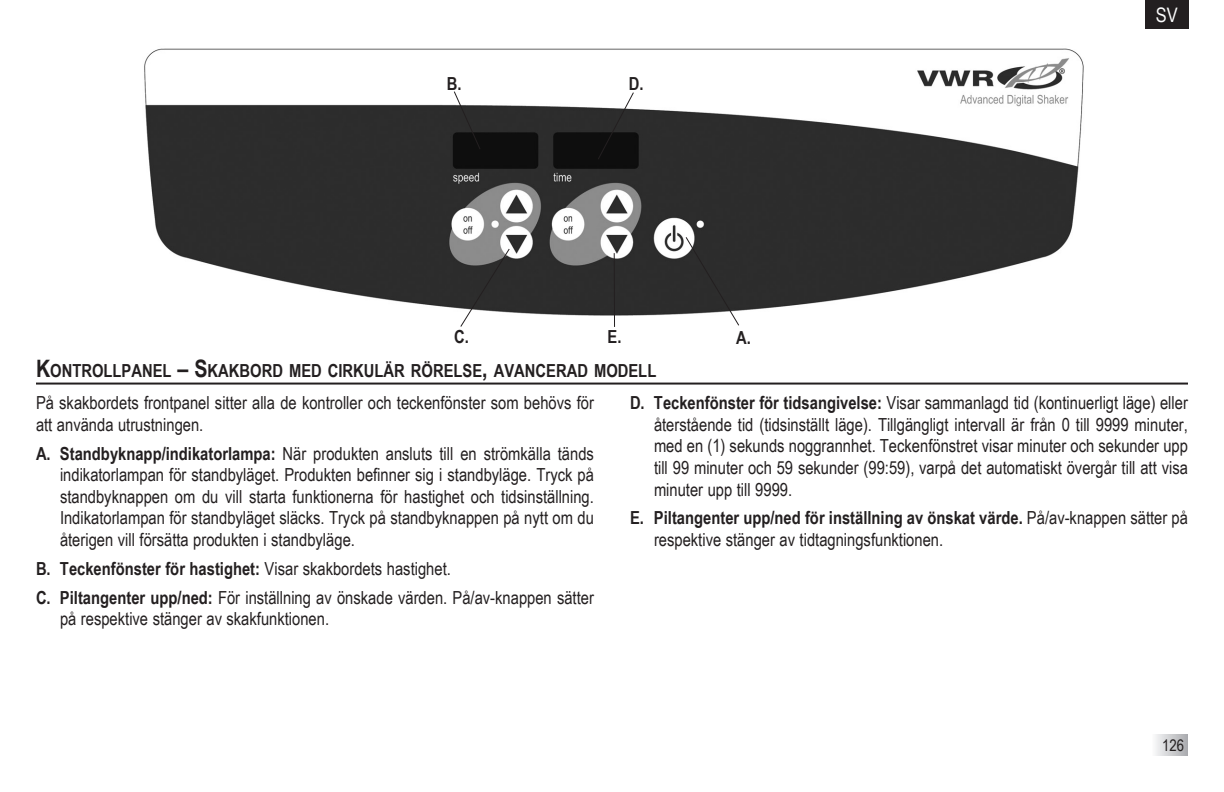
<style>
.page{position:relative;width:1224px;height:792px;background:#fff}
.page>*{position:absolute;margin:0;border:0;box-sizing:border-box;transform-origin:0 0}
.t1{font:20px "Arial Narrow";color:#fff}
.t2{font:18px/21.6px "Arial Narrow";color:#231f20}
.t3{font:700 18px "Arial Narrow";color:#231f20}
.t4{font:700 18px "Arial Narrow";color:#231f20}
.t5{font:16px "Arial Narrow";color:#231f20}
.s1{font-size:24px}
.s2{font-weight:700}
.s3{font-weight:400}
</style>
<div class="page">
<img style="left:144px;top:48px;width:940px;height:268px">
<svg style="left:685px;top:236px;width:55px;height:90px"></svg>
<svg style="left:459px;top:248px;width:52px;height:79px"></svg>
<hr style="left:614px;top:253px;width:1px;height:74px;background:#231f20">
<svg style="left:453px;top:90px;width:28px;height:61px"></svg>
<svg style="left:597px;top:91px;width:38px;height:70px"></svg>
<div style="left:1145px;top:0;width:44px;height:29px;background:#231f20"></div>
<hr style="left:36px;top:383px;width:1152px;height:2px;background:#231f20">
<svg style="left:1155px;top:734px;width:33px;height:22px"></svg>
<p class="t3" style="left:447px;top:70px;width:16px">B.</p>
<p class="t3" style="left:629px;top:70px;width:16px">D.</p>
<p class="t3" style="left:454px;top:323px;width:16px">C.</p>
<p class="t3" style="left:608px;top:323px;width:15px">E.</p>
<p class="t4" style="left:36px;top:358px;width:622px"><span class="s1">K</span>ONTROLLPANEL <span class="s1">– S</span>KAKBORD MED CIRKULÄR RÖRELSE<span class="s1">,</span> AVANCERAD MODELL</p>
<p class="t3" style="left:736px;top:324px;width:16px">A.</p>
<p class="t1" style="left:1156px;top:0;width:23px">SV</p>
<p class="t2" style="left:36px;top:391px;width:559px">På skakbordets frontpanel sitter alla de kontroller och teckenfönster som behövs för att använda utrustningen.</p>
<p class="t2" style="left:60px;top:442px;width:536px;text-align:justify;text-indent:-24px"><span class="s2">A. Standbyknapp/indikatorlampa:</span> När produkten ansluts till en strömkälla tänds indikatorlampan för standbyläget. Produkten befinner sig i standbyläge. Tryck på standbyknappen om du vill starta funktionerna för hastighet och tidsinställning.<br>Indikatorlampan för standbyläget släcks. Tryck på standbyknappen på nytt om du återigen vill försätta produkten i standbyläge.</p>
<p class="t3" style="left:36px;top:555px;width:416px">B. Teckenfönster för hastighet: <span class="s3">Visar skakbordets hastighet.</span></p>
<p class="t2" style="left:60px;top:586px;width:535px;text-indent:-24px"><span class="s2">C. Piltangenter upp/ned:</span> För inställning av önskade värden. På/av-knappen sätter på respektive stänger av skakfunktionen.</p>
<p class="t2" style="left:654px;top:391px;width:535px;text-align:justify;text-indent:-24px"><span class="s2">D. Teckenfönster för tidsangivelse:</span> Visar sammanlagd tid (kontinuerligt läge) eller återstående tid (tidsinställt läge). Tillgängligt intervall är från 0 till 9999 minuter, med en (1) sekunds noggrannhet. Teckenfönstret visar minuter och sekunder upp till 99 minuter och 59 sekunder (99:59), varpå det automatiskt övergår till att visa minuter upp till 9999.</p>
<p class="t2" style="left:654px;top:506px;width:536px;text-indent:-24px"><span class="s2">E. Piltangenter upp/ned för inställning av önskat värde.</span> På/av-knappen sätter på respektive stänger av tidtagningsfunktionen.</p>
<p class="t5" style="left:1162px;top:734px;width:23px">126</p>
</div>
